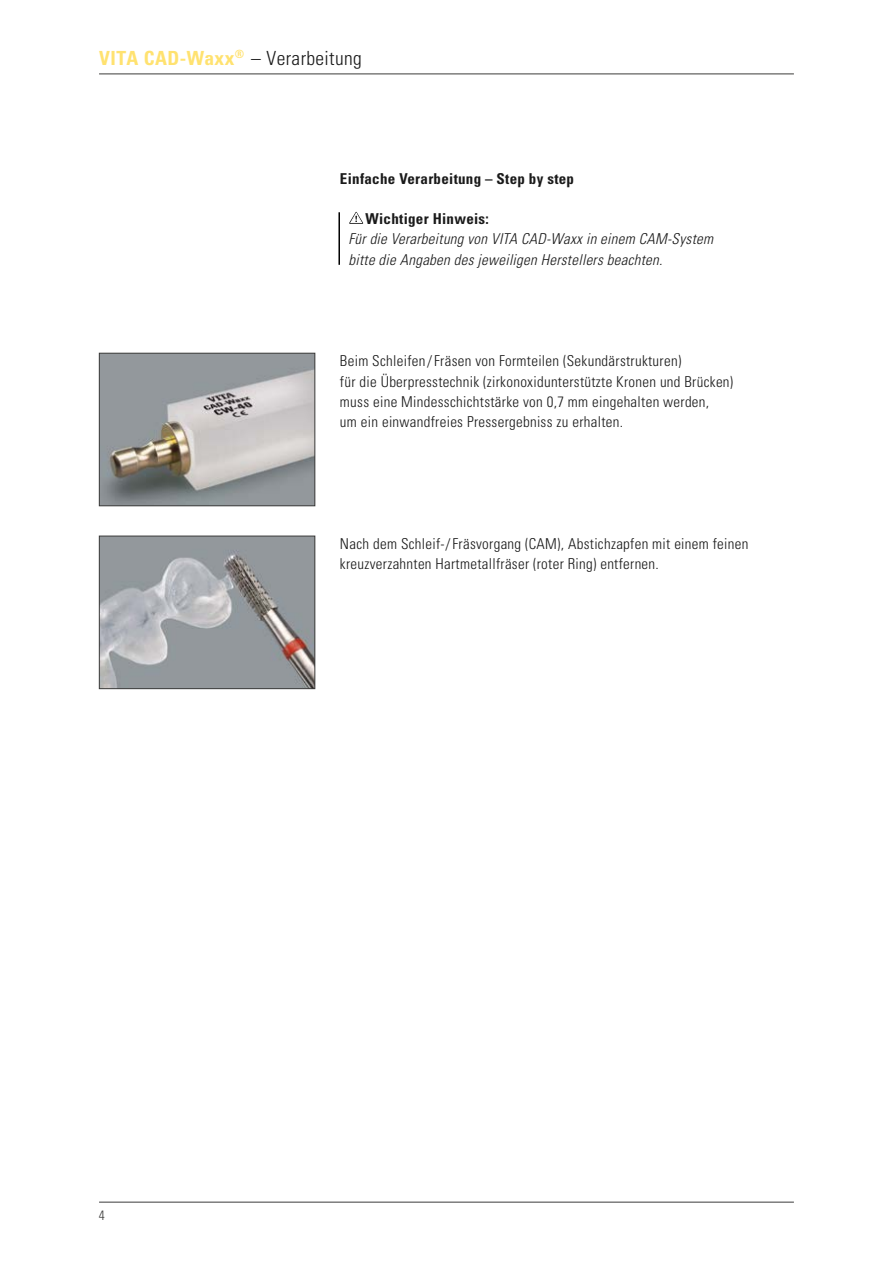
<style>
.page{position:relative;width:893px;height:1263px;background:#fff}
.page>*{position:absolute;margin:0;border:0;box-sizing:border-box;transform-origin:0 0}
.t1{font:300 condensed 19.5px "Univers";letter-spacing:.02em;color:#1a1a1a}
.t2{font:300 condensed 15px/20.2px "Univers LT";letter-spacing:.02em;color:#1a1a1a}
.t3{font:italic 300 condensed 15px/20.2px "Univers LT";letter-spacing:.02em;color:#1a1a1a}
.t4{font:700 condensed 15px "Univers LT";letter-spacing:.02em;color:#1a1a1a}
.t5{font:300 condensed 13.5px "Univers";color:#3b3b3a}
.s1{font-weight:700;color:#ffe270}
</style>
<div class="page">
<hr style="left:99px;top:1202px;width:695px;height:1px;background:#3b3b3a">
<hr style="left:99px;top:74px;width:695px;height:1px;background:#3b3b3a">
<img style="left:101px;top:355px;width:212px;height:149px">
<div style="left:99px;top:353px;width:216px;height:153px;border:1px solid #3b3b3a"></div>
<img style="left:101px;top:538px;width:212px;height:149px">
<div style="left:99px;top:536px;width:216px;height:153px;border:1px solid #3b3b3a"></div>
<svg style="left:349px;top:212px;width:14px;height:12px"></svg>
<hr style="left:338px;top:212px;width:2px;height:53px;background:#000">
<h1 class="t1" style="left:99px;top:46px;width:264px"><span class="s1">VITA CAD-Waxx</span><sup>®</sup> – Verarbeitung</h1>
<p class="t4" style="left:340px;top:169px;width:236px">Einfache Verarbeitung – Step by step</p>
<p class="t4" style="left:365px;top:209px;width:125px">Wichtiger Hinweis:</p>
<p class="t3" style="left:348px;top:229px;width:366px">Für die Verarbeitung von VITA CAD-Waxx in einem CAM-System bitte die Angaben des jeweiligen Herstellers beachten.</p>
<p class="t2" style="left:340px;top:351px;width:395px">Beim Schleifen/Fräsen von Formteilen (Sekundärstrukturen)<br>für die Überpresstechnik (zirkonoxidunterstützte Kronen und Brücken) muss eine Mindesschichtstärke von 0,7 mm eingehalten werden,<br>um ein einwandfreies Pressergebniss zu erhalten.</p>
<p class="t2" style="left:340px;top:534px;width:410px">Nach dem Schleif-/Fräsvorgang (CAM), Abstichzapfen mit einem feinen kreuzverzahnten Hartmetallfräser (roter Ring) entfernen.</p>
<p class="t5" style="left:99px;top:1207px;width:7px">4</p>
</div>
